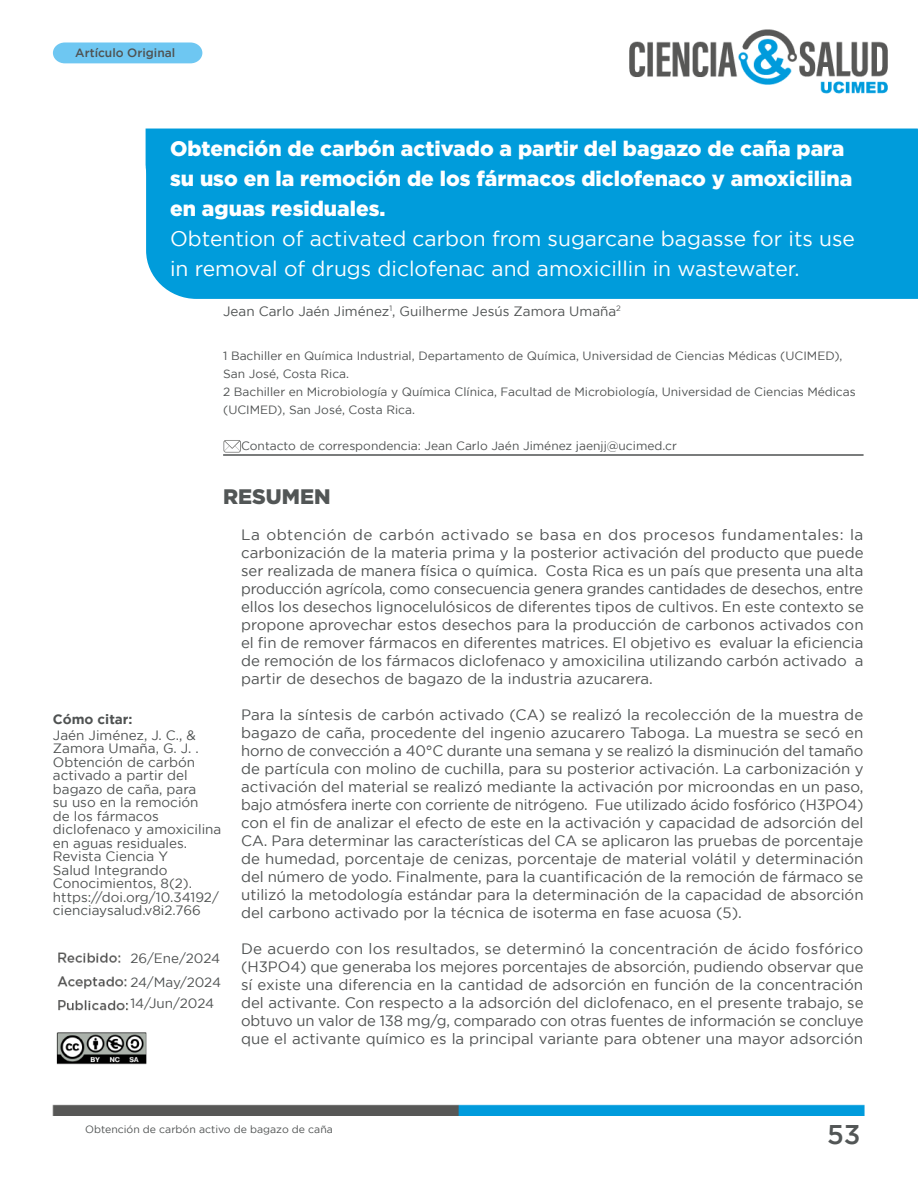
<style>
.page{position:relative;width:918px;height:1188px;background:#fff}
.page>*{position:absolute;margin:0;border:0;box-sizing:border-box;transform-origin:0 0}
.t1{font:500 27px "Gotham";color:#525656}
.Estilo_de_títulos_en_español{font:900 21px/30px "Gotham";color:#fff}
.Estilo_de_títulos_en_inglés{font:21px/30px "Gotham";color:#fff}
.RESUMEN_y_ABSt{font:900 21px "Gotham";color:#525656}
.Cuerpo_de_resumen{font:15px/18px "Gotham";color:#4f5252;text-align:justify}
.Estilo_de_como_citar{font:13.5px/13.5px "Gotham";color:#4f5252}
.Nombres_de_autores{font:13.5px "Gotham";color:#4f5252}
.t2{font:700 13.5px "Gotham";color:#4f5252}
.Afiliaciones{font:12px/18px "Gotham";color:#4f5252}
.Contacto{font:12px "Gotham";color:#4f5252}
.Estilo_de_como_citar-2{font:500 12px "Gotham";color:#4f5252}
.Estilo_de_pie_de_pagina{font:10.5px "Gotham";color:#4f5252}
</style>
<div class="page">
<img style="left:52px;top:29px;width:866px;height:1087px">
<svg style="left:53px;top:42px;width:149px;height:21px;background:#75c9f2"></svg>
<div style="left:146px;top:129px;width:772px;height:170px;background:#009cdb"></div>
<hr style="left:223px;top:454px;width:641px;height:2px;background:#4f5252">
<svg style="left:224px;top:440px;width:17px;height:12px"></svg>
<p class="Estilo_de_como_citar-2" style="left:75px;top:46px;width:101px">Artículo Original</p>
<p class="Estilo_de_títulos_en_español" style="left:170px;top:133px;width:684px">Obtención de carbón activado a partir del bagazo de caña para su uso en la remoción de los fármacos diclofenaco y amoxicilina en aguas residuales.</p>
<p class="Estilo_de_títulos_en_inglés" style="left:170px;top:224px;width:687px">Obtention of activated carbon from sugarcane bagasse for its use in removal of drugs diclofenac and amoxicillin in wastewater.</p>
<p class="Nombres_de_autores" style="left:223px;top:304px;width:399px">Jean Carlo Jaén Jiménez<sup>1</sup>, Guilherme Jesús Zamora Umaña<sup>2</sup></p>
<p class="Afiliaciones" style="left:223px;top:347px;width:621px">1 Bachiller en Química Industrial, Departamento de Química, Universidad de Ciencias Médicas (UCIMED),<br>San José, Costa Rica.</p>
<p class="Afiliaciones" style="left:223px;top:383px;width:634px">2 Bachiller en Microbiología y Química Clínica, Facultad de Microbiología, Universidad de Ciencias Médicas (UCIMED), San José, Costa Rica.</p>
<p class="Contacto" style="left:241px;top:439px;width:437px">Contacto de correspondencia: Jean Carlo Jaén Jiménez jaenjj@ucimed.cr</p>
<p class="RESUMEN_y_ABSt" style="left:223px;top:484px;width:109px">RESUMEN</p>
<p class="Cuerpo_de_resumen" style="left:241px;top:525px;width:624px">La obtención de carbón activado se basa en dos procesos fundamentales: la carbonización de la materia prima y la posterior activación del producto que puede ser realizada de manera física o química. Costa Rica es un país que presenta una alta producción agrícola, como consecuencia genera grandes cantidades de desechos, entre ellos los desechos lignocelulósicos de diferentes tipos de cultivos. En este contexto se propone aprovechar estos desechos para la producción de carbonos activados con el fin de remover fármacos en diferentes matrices. El objetivo es evaluar la eficiencia de remoción de los fármacos diclofenaco y amoxicilina utilizando carbón activado a partir de desechos de bagazo de la industria azucarera.</p>
<p class="Cuerpo_de_resumen" style="left:241px;top:705px;width:624px">Para la síntesis de carbón activado (CA) se realizó la recolección de la muestra de bagazo de caña, procedente del ingenio azucarero Taboga. La muestra se secó en horno de convección a 40°C durante una semana y se realizó la disminución del tamaño de partícula con molino de cuchilla, para su posterior activación. La carbonización y activación del material se realizó mediante la activación por microondas en un paso, bajo atmósfera inerte con corriente de nitrógeno. Fue utilizado ácido fosfórico (H3PO4) con el fin de analizar el efecto de este en la activación y capacidad de adsorción del CA. Para determinar las características del CA se aplicaron las pruebas de porcentaje de humedad, porcentaje de cenizas, porcentaje de material volátil y determinación del número de yodo. Finalmente, para la cuantificación de la remoción de fármaco se utilizó la metodología estándar para la determinación de la capacidad de absorción del carbono activado por la técnica de isoterma en fase acuosa (5).</p>
<p class="Cuerpo_de_resumen" style="left:241px;top:939px;width:624px">De acuerdo con los resultados, se determinó la concentración de ácido fosfórico (H3PO4) que generaba los mejores porcentajes de absorción, pudiendo observar que sí existe una diferencia en la cantidad de adsorción en función de la concentración del activante. Con respecto a la adsorción del diclofenaco, en el presente trabajo, se obtuvo un valor de 138 mg/g, comparado con otras fuentes de información se concluye que el activante químico es la principal variante para obtener una mayor adsorción</p>
<p class="t2" style="left:53px;top:711px;width:81px">Cómo citar:</p>
<p class="Estilo_de_como_citar" style="left:53px;top:728px;width:170px">Jaén Jiménez, J. C., &amp;<br>Zamora Umaña, G. J. .<br>Obtención de carbón activado a partir del bagazo de caña, para<br>su uso en la remoción<br>de los fármacos diclofenaco y amoxicilina en aguas residuales.<br>Revista Ciencia Y<br>Salud Integrando<br>Conocimientos, 8(2). https://doi.org/10.34192/ cienciaysalud.v8i2.766</p>
<p class="Estilo_de_como_citar" style="left:130px;top:951px;width:91px">26/Ene/2024</p>
<p class="Estilo_de_como_citar" style="left:130px;top:975px;width:92px">24/May/2024</p>
<p class="Estilo_de_como_citar" style="left:130px;top:996px;width:85px">14/Jun/2024</p>
<p class="Estilo_de_pie_de_pagina" style="left:85px;top:1123px;width:249px">Obtención de carbón activo de bagazo de caña</p>
<h1 class="t1" style="left:827px;top:1119px;width:35px">53</h1>
</div>
